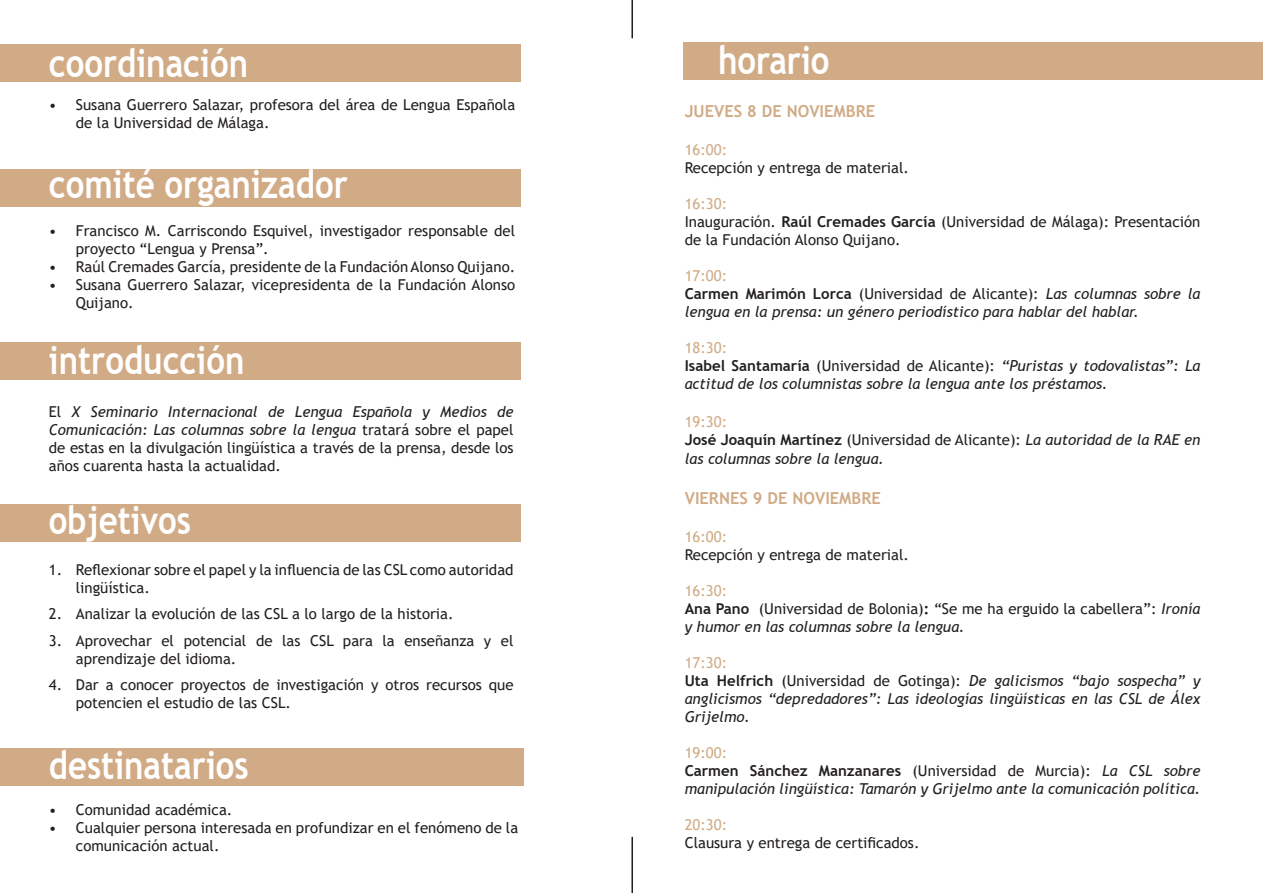
<style>
.page{position:relative;width:1263px;height:893px;background:#fff}
.page>*{position:absolute;margin:0;border:0;box-sizing:border-box;transform-origin:0 0}
.t1{font:700 39.3px "Trebuchet MS";color:#fff;scale:.84 1}
.t2{font:700 16.5px "Trebuchet MS";color:#d1ab86}
.t3{font:15px/18px "Trebuchet MS";color:#231f20}
.t4{font:italic 15px/18px "Trebuchet MS";color:#231f20}
.t5{font:15px "Trebuchet MS";color:#d1ab86}
.s1{font-style:italic}
.s2{font-weight:700}
.s3{font-weight:700;font-style:normal}
.s4{font-style:normal}
</style>
<div class="page">
<div style="left:0;top:504px;width:520px;height:38px;background:#d1ab86"></div>
<div style="left:0;top:748px;width:524px;height:38px;background:#d1ab86"></div>
<div style="left:0;top:342px;width:520px;height:38px;background:#d1ab86"></div>
<div style="left:0;top:44px;width:520px;height:38px;background:#d1ab86"></div>
<div style="left:0;top:169px;width:520px;height:38px;background:#d1ab86"></div>
<div style="left:683px;top:42px;width:580px;height:38px;background:#d1ab86"></div>
<hr style="left:631px;top:0;width:2px;height:38px;background:#231f20">
<hr style="left:631px;top:837px;width:2px;height:56px;background:#231f20">
<p class="t1" style="left:49px;top:38px;width:239px">coordinación</p>
<p class="t3" style="left:76px;top:96px;width:441px;text-indent:-27px">• Susana Guerrero Salazar, profesora del área de Lengua Española de la Universidad de Málaga.</p>
<p class="t1" style="left:49px;top:159px;width:357px">comité organizador</p>
<p class="t3" style="left:76px;top:221px;width:441px;text-indent:-27px">• Francisco M. Carriscondo Esquivel, investigador responsable del proyecto “Lengua y Prensa”.</p>
<p class="t3" style="left:49px;top:257px;width:468px">• Raúl Cremades García, presidente de la Fundación Alonso Quijano.</p>
<p class="t3" style="left:76px;top:275px;width:441px;text-indent:-27px">• Susana Guerrero Salazar, vicepresidenta de la Fundación Alonso<br>Quijano.</p>
<p class="t1" style="left:49px;top:336px;width:234px">introducción</p>
<p class="t3" style="left:49px;top:403px;width:466px;text-align:justify">El <span class="s1">X Seminario Internacional de Lengua Española y Medios de Comunicación: Las columnas sobre la lengua</span> tratará sobre el papel de estas en la divulgación lingüística a través de la prensa, desde los años cuarenta hasta la actualidad.</p>
<p class="t1" style="left:49px;top:496px;width:171px">objetivos</p>
<p class="t3" style="left:76px;top:560px;width:439px;text-indent:-27px">1. Reflexionar sobre el papel y la influencia de las CSL como autoridad lingüística.</p>
<p class="t3" style="left:49px;top:605px;width:406px">2. Analizar la evolución de las CSL a lo largo de la historia.</p>
<p class="t3" style="left:76px;top:631px;width:439px;text-indent:-27px">3. Aprovechar el potencial de las CSL para la enseñanza y el aprendizaje del idioma.</p>
<p class="t3" style="left:76px;top:676px;width:439px;text-indent:-27px">4. Dar a conocer proyectos de investigación y otros recursos que potencien el estudio de las CSL.</p>
<p class="t1" style="left:49px;top:741px;width:239px">destinatarios</p>
<p class="t3" style="left:49px;top:800px;width:185px">• Comunidad académica.</p>
<p class="t3" style="left:76px;top:818px;width:444px;text-indent:-27px">• Cualquier persona interesada en profundizar en el fenómeno de la comunicación actual.</p>
<p class="t1" style="left:718px;top:36px;width:134px">horario</p>
<p class="t2" style="left:685px;top:101px;width:192px">JUEVES 8 DE NOVIEMBRE</p>
<p class="t5" style="left:685px;top:140px;width:44px">16:00:</p>
<p class="t3" style="left:685px;top:158px;width:226px">Recepción y entrega de material.</p>
<p class="t5" style="left:685px;top:194px;width:44px">16:30:</p>
<p class="t3" style="left:685px;top:212px;width:517px">Inauguración. <span class="s2">Raúl Cremades García</span> (Universidad de Málaga): Presentación de la Fundación Alonso Quijano.</p>
<p class="t5" style="left:685px;top:266px;width:44px">17:00:</p>
<p class="t4" style="left:685px;top:284px;width:517px"><span class="s3">Carmen Marimón Lorca</span> <span class="s4">(Universidad de Alicante):</span> Las columnas sobre la lengua en la prensa: un género periodístico para hablar del hablar.</p>
<p class="t5" style="left:685px;top:338px;width:44px">18:30:</p>
<p class="t4" style="left:685px;top:356px;width:517px"><span class="s3">Isabel Santamaría</span> <span class="s4">(Universidad de Alicante):</span> “Puristas y todovalistas”: La actitud de los columnistas sobre la lengua ante los préstamos.</p>
<p class="t5" style="left:685px;top:412px;width:44px">19:30:</p>
<p class="t4" style="left:685px;top:429px;width:517px;line-height:19.8px"><span class="s3">José Joaquín Martínez</span> <span class="s4">(Universidad de Alicante):</span> La autoridad de la RAE en las columnas sobre la lengua.</p>
<p class="t2" style="left:685px;top:488px;width:198px">VIERNES 9 DE NOVIEMBRE</p>
<p class="t5" style="left:685px;top:527px;width:44px">16:00:</p>
<p class="t3" style="left:685px;top:545px;width:226px">Recepción y entrega de material.</p>
<p class="t5" style="left:685px;top:581px;width:44px">16:30:</p>
<p class="t3" style="left:685px;top:599px;width:517px"><span class="s2">Ana Pano</span> (Universidad de Bolonia)<span class="s2">:</span> “Se me ha erguido la cabellera”: <span class="s1">Ironía y humor en las columnas sobre la lengua.</span></p>
<p class="t5" style="left:685px;top:653px;width:44px">17:30:</p>
<p class="t4" style="left:685px;top:671px;width:517px;text-align:justify"><span class="s3">Uta Helfrich</span> <span class="s4">(Universidad de Gotinga):</span> De galicismos “bajo sospecha” y anglicismos “depredadores”: Las ideologías lingüísticas en las CSL de Álex Grijelmo.</p>
<p class="t5" style="left:685px;top:743px;width:44px">19:00:</p>
<p class="t4" style="left:685px;top:761px;width:517px"><span class="s3">Carmen Sánchez Manzanares</span> <span class="s4">(Universidad de Murcia):</span> La CSL sobre manipulación lingüística: Tamarón y Grijelmo ante la comunicación política.</p>
<p class="t5" style="left:685px;top:815px;width:44px">20:30:</p>
<p class="t3" style="left:685px;top:833px;width:236px">Clausura y entrega de certificados.</p>
</div>
